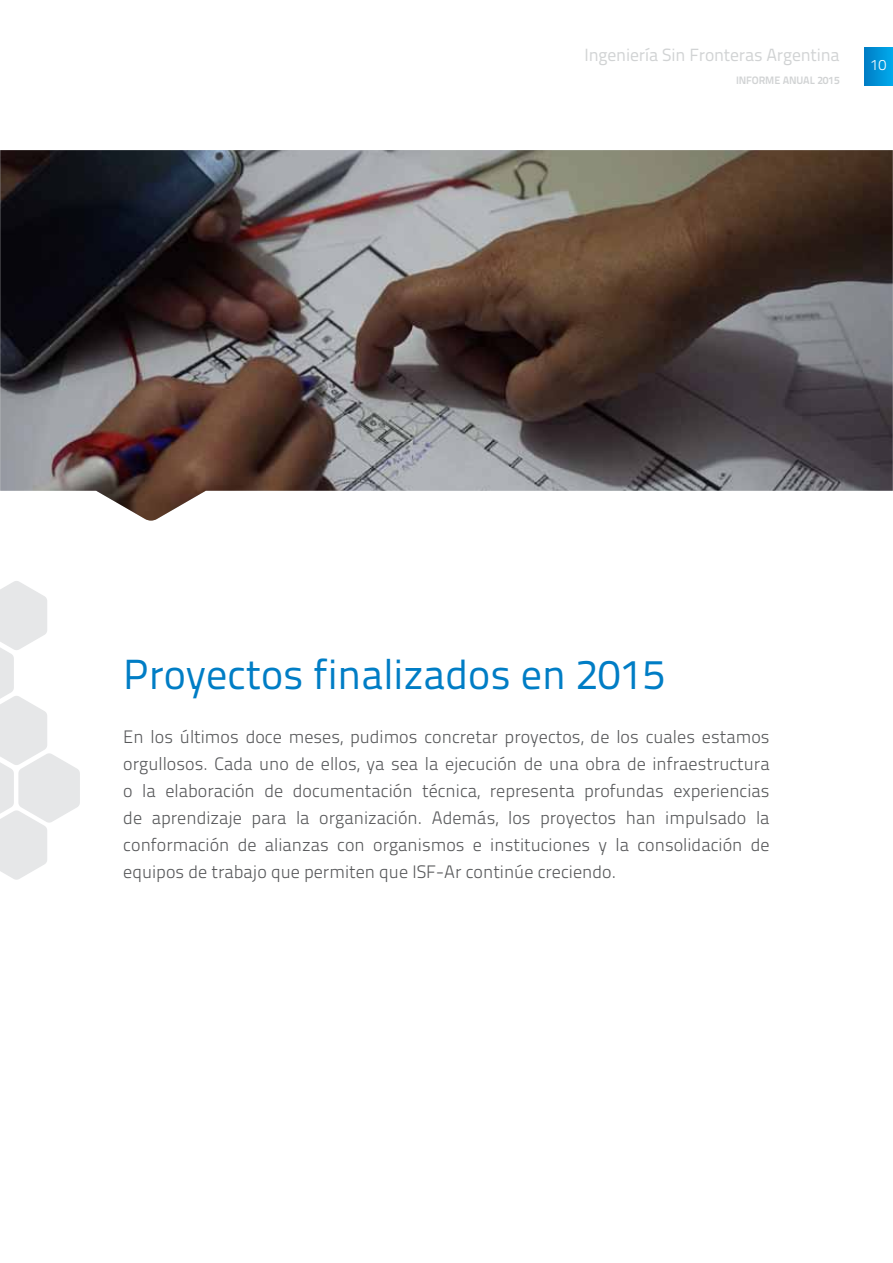
<style>
.page{position:relative;width:893px;height:1263px;background:#fff}
.page>*{position:absolute;margin:0;border:0;box-sizing:border-box;transform-origin:0 0}
.t1{font:42px "Titillium Text 22 L";color:#007dc5}
.t2{font:300 18px/27px "Titillium Text 22 L";color:#58595b;text-align:justify}
.t3{font:17.7px "Titillium Text 22 L";letter-spacing:-.01em;color:#d1d3d4}
.t4{font:300 15px "Titillium Text 22 L";color:#fff}
.t5{font:700 10.8px "Titillium Text 22 L";letter-spacing:-.01em;color:#d1d3d4}
</style>
<div class="page">
<svg style="left:0;top:581px;width:80px;height:299px"></svg>
<div style="left:865px;top:48px;width:28px;height:38px;background:linear-gradient(to right,#007ec5,#00a9eb)"></div>
<img style="left:0;top:150px;width:893px;height:371px">
<p class="t3" style="left:584px;top:42px;width:257px">Ingeniería Sin Fronteras Argentina</p>
<p class="t5" style="left:736px;top:71px;width:105px">INFORME ANUAL 2015</p>
<p class="t4" style="left:871px;top:54px;width:17px">10</p>
<h1 class="t1" style="left:123px;top:643px;width:543px">Proyectos finalizados en 2015</h1>
<p class="t2" style="left:123px;top:722px;width:648px">En los últimos doce meses, pudimos concretar proyectos, de los cuales estamos orgullosos. Cada uno de ellos, ya sea la ejecución de una obra de infraestructura o la elaboración de documentación técnica, representa profundas experiencias de aprendizaje para la organización. Además, los proyectos han impulsado la conformación de alianzas con organismos e instituciones y la consolidación de equipos de trabajo que permiten que ISF-Ar continúe creciendo.</p>
</div>
